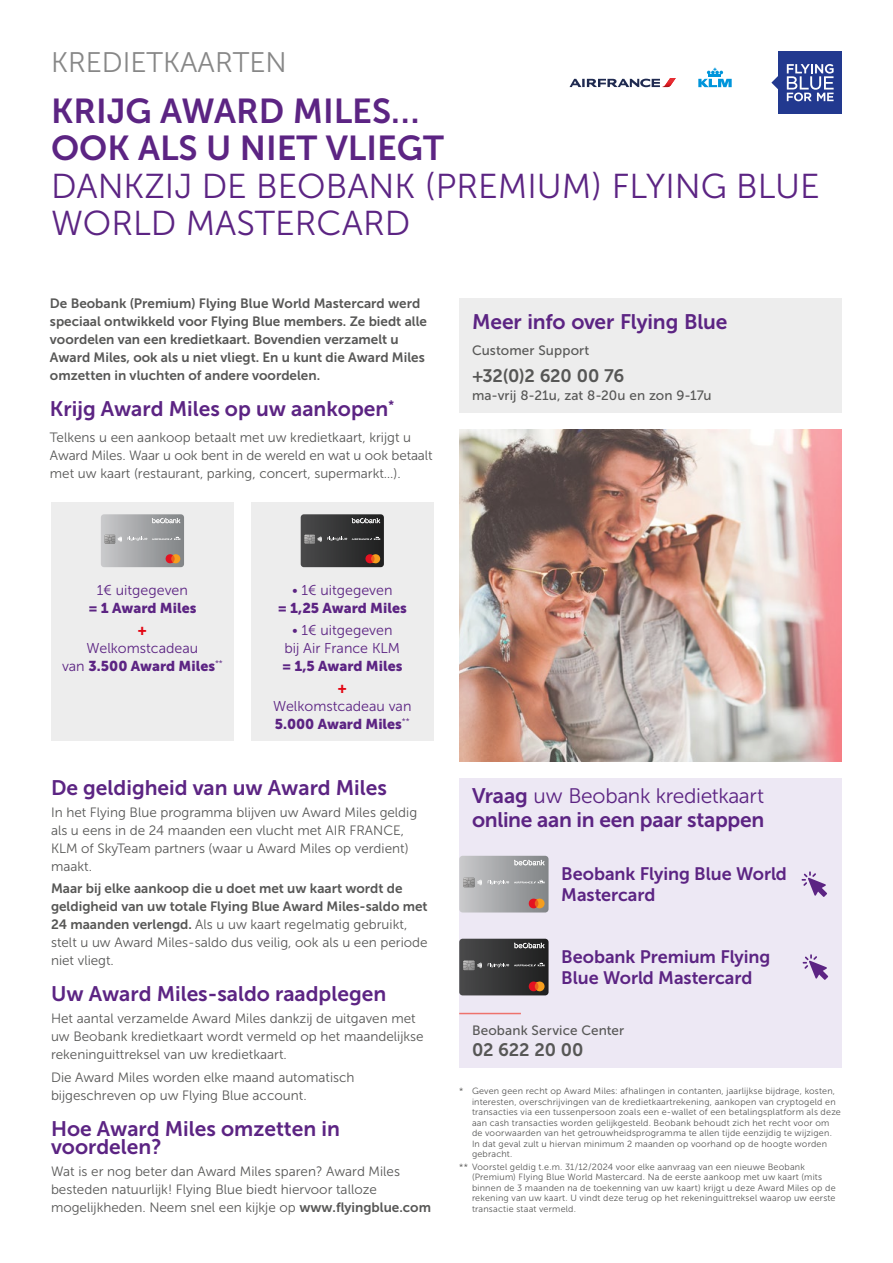
<style>
.page{position:relative;width:893px;height:1263px;background:#fff}
.page>*{position:absolute;margin:0;border:0;box-sizing:border-box;transform-origin:0 0}
.t1{font:34.5px/37.5px "Museo Sans 300";color:#5c2483}
.t2{font:34.5px "Museo Sans 700";color:#5c2483}
.t3{font:28.2px "Museo Sans 300";color:#878787}
.Style_de_paragraphe_1{font:21px/18px "Museo Sans 700";color:#5c2483}
.Normal_e{font:21px "Museo Sans 700";letter-spacing:-.01em;color:#5c2483}
.Style_de_paragraphe_1-2{font:18px/21px "Museo Sans 700";letter-spacing:-.005em;color:#5c2483}
.Normal_e-2{font:18px "Museo Sans 700";letter-spacing:-.015em;color:#575756}
.Style_de_paragraphe_1-3{font:14.25px/18px "Museo Sans 300";color:#5c2483;text-align:center}
.Style_de_paragraphe_1-4{font:14.25px/18px "Museo Sans 900";color:#5c2483;text-align:center}
.Style_de_paragraphe_1-5{font:14.25px "Museo Sans 900";color:#e30613}
.Style_de_paragraphe_1-6{font:13.5px/18px "Museo Sans 300";color:#575756}
.Style_de_paragraphe_1-7{font:13.5px/18px "Museo Sans 700";color:#575756}
.Normal_e-3{font:13.5px "Museo Sans 500";letter-spacing:.01em;color:#575756}
.Normal_e-4{font:9px/10.5px "Museo Sans 300";letter-spacing:.02em;color:#575756}
.s1{font-family:"Museo Sans 900"}
.s2{font-family:"Museo Sans 300"}
.s3{font-family:"Museo Sans 700"}
</style>
<div class="page">
<div style="left:51px;top:503px;width:183px;height:238px;background:#ededed"></div>
<div style="left:251px;top:503px;width:183px;height:238px;background:#ededed"></div>
<svg style="left:301px;top:514px;width:83px;height:53px;background:#433f3e"></svg>
<svg style="left:101px;top:514px;width:83px;height:53px;background:#a9a7a7"></svg>
<svg style="left:698px;top:68px;width:34px;height:19px"></svg>
<svg style="left:570px;top:78px;width:106px;height:9px"></svg>
<div style="left:779px;top:51px;width:63px;height:63px;background:#22398f"></div>
<svg style="left:771px;top:64px;width:63px;height:37px"></svg>
<div style="left:459px;top:298px;width:383px;height:114px;background:#ededed"></div>
<img style="left:459px;top:429px;width:383px;height:333px">
<div style="left:459px;top:779px;width:383px;height:289px;background:#ede8f4"></div>
<svg style="left:801px;top:871px;width:26px;height:26px"></svg>
<svg style="left:459px;top:856px;width:90px;height:56px;background:#aaa7a8"></svg>
<svg style="left:803px;top:954px;width:25px;height:26px"></svg>
<svg style="left:459px;top:939px;width:90px;height:56px;background:#43403f"></svg>
<hr style="left:459px;top:1013px;width:62px;height:1px;background:#ee726c">
<p class="t3" style="left:51px;top:47px;width:237px">KREDIETKAARTEN</p>
<p class="t2" style="left:51px;top:92px;width:370px">KRIJG AWARD MILES…</p>
<p class="t2" style="left:51px;top:129px;width:394px">OOK ALS U NIET VLIEGT</p>
<p class="t1" style="left:51px;top:167px;width:770px">DANKZIJ DE BEOBANK (PREMIUM) FLYING BLUE<br>WORLD MASTERCARD</p>
<p class="Style_de_paragraphe_1-7" style="left:50px;top:294px;width:379px">De Beobank (Premium) Flying Blue World Mastercard werd speciaal ontwikkeld voor Flying Blue members. Ze biedt alle voordelen van een kredietkaart. Bovendien verzamelt u Award Miles, ook als u niet vliegt. En u kunt die Award Miles omzetten in vluchten of andere voordelen.</p>
<p class="Style_de_paragraphe_1" style="left:50px;top:399px;width:345px">Krijg Award Miles op uw aankopen<sup>*</sup></p>
<p class="Style_de_paragraphe_1-6" style="left:50px;top:429px;width:384px">Telkens u een aankoop betaalt met uw kredietkaart, krijgt u<br>Award Miles. Waar u ook bent in de wereld en wat u ook betaalt met uw kaart (restaurant, parking, concert, supermarkt…).</p>
<p class="Normal_e" style="left:472px;top:310px;width:257px">Meer info over Flying Blue</p>
<p class="Normal_e-3" style="left:472px;top:343px;width:119px">Customer Support</p>
<p class="Normal_e-2" style="left:472px;top:366px;width:154px">+32(0)2 620 00 76</p>
<p class="Normal_e-3" style="left:472px;top:388px;width:241px">ma-vrij 8-21u, zat 8-20u en zon 9-17u</p>
<p class="Style_de_paragraphe_1-3" style="left:88px;top:581px;width:109px">1€ uitgegeven<br><span class="s1">= 1 Award Miles</span></p>
<p class="Style_de_paragraphe_1-5" style="left:138px;top:622px;width:10px">+</p>
<p class="Style_de_paragraphe_1-3" style="left:62px;top:639px;width:162px">Welkomstcadeau<br>van <span class="s1">3.500 Award Miles</span><sup>**</sup></p>
<p class="Style_de_paragraphe_1-4" style="left:278px;top:581px;width:130px"><span class="s2">• 1€ uitgegeven<br></span>= 1,25 Award Miles</p>
<p class="Style_de_paragraphe_1-3" style="left:282px;top:621px;width:122px">• 1€ uitgegeven<br>bij Air France KLM <span class="s1">= 1,5 Award Miles</span></p>
<p class="Style_de_paragraphe_1-5" style="left:338px;top:680px;width:10px">+</p>
<p class="Style_de_paragraphe_1-3" style="left:273px;top:697px;width:140px;text-align:left">Welkomstcadeau van<br><span class="s1">5.000 Award Miles</span><sup>**</sup></p>
<p class="Style_de_paragraphe_1" style="left:51px;top:778px;width:337px">De geldigheid van uw Award Miles</p>
<p class="Style_de_paragraphe_1-6" style="left:51px;top:803px;width:368px">In het Flying Blue programma blijven uw Award Miles geldig als u eens in de 24 maanden een vlucht met AIR FRANCE, KLM of SkyTeam partners (waar u Award Miles op verdient) maakt.</p>
<p class="Style_de_paragraphe_1-7" style="left:51px;top:879px;width:378px">Maar bij elke aankoop die u doet met uw kaart wordt de geldigheid van uw totale Flying Blue Award Miles-saldo met 24 maanden verlengd. <span class="s2">Als u uw kaart regelmatig gebruikt, stelt u uw Award Miles-saldo dus veilig, ook als u een periode niet vliegt.</span></p>
<p class="Style_de_paragraphe_1" style="left:51px;top:985px;width:337px">Uw Award Miles-saldo raadplegen</p>
<p class="Style_de_paragraphe_1-6" style="left:51px;top:1010px;width:374px">Het aantal verzamelde Award Miles dankzij de uitgaven met uw Beobank kredietkaart wordt vermeld op het maandelijkse rekeninguittreksel van uw kredietkaart.</p>
<p class="Style_de_paragraphe_1-6" style="left:51px;top:1068px;width:305px">Die Award Miles worden elke maand automatisch bijgeschreven op uw Flying Blue account.</p>
<p class="Style_de_paragraphe_1" style="left:51px;top:1119px;width:290px">Hoe Award Miles omzetten in voordelen?</p>
<p class="Style_de_paragraphe_1-6" style="left:51px;top:1162px;width:381px">Wat is er nog beter dan Award Miles sparen? Award Miles besteden natuurlijk! Flying Blue biedt hiervoor talloze mogelijkheden. Neem snel een kijkje op <span class="s3">www.flyingblue.com</span></p>
<p class="Style_de_paragraphe_1" style="left:472px;top:784px;width:294px;line-height:24px">Vraag <span class="s2">uw Beobank kredietkaart </span>online aan in een paar stappen</p>
<p class="Style_de_paragraphe_1-2" style="left:561px;top:864px;width:227px">Beobank Flying Blue World<br>Mastercard</p>
<p class="Style_de_paragraphe_1-2" style="left:561px;top:946px;width:211px">Beobank Premium Flying<br>Blue World Mastercard</p>
<p class="Normal_e-3" style="left:472px;top:1023px;width:154px">Beobank Service Center</p>
<p class="Normal_e-2" style="left:472px;top:1040px;width:113px">02 622 20 00</p>
<p class="Normal_e-4" style="left:472px;top:1086px;width:370px;text-indent:-13px">* Geven geen recht op Award Miles: afhalingen in contanten, jaarlijkse bijdrage, kosten, interesten, overschrijvingen van de kredietkaartrekening, aankopen van cryptogeld en transacties via een tussenpersoon zoals een e-wallet of een betalingsplatform als deze aan cash transacties worden gelijkgesteld. Beobank behoudt zich het recht voor om de voorwaarden van het getrouwheidsprogramma te allen tijde eenzijdig te wijzigen.<br>In dat geval zult u hiervan minimum 2 maanden op voorhand op de hoogte worden gebracht.</p>
<p class="Normal_e-4" style="left:472px;top:1162px;width:365px;text-indent:-13px">** Voorstel geldig t.e.m. 31/12/2024 voor elke aanvraag van een nieuwe Beobank (Premium) Flying Blue World Mastercard. Na de eerste aankoop met uw kaart (mits binnen de 3 maanden na de toekenning van uw kaart) krijgt u deze Award Miles op de rekening van uw kaart. U vindt deze terug op het rekeninguittreksel waarop uw eerste transactie staat vermeld.</p>
</div>
